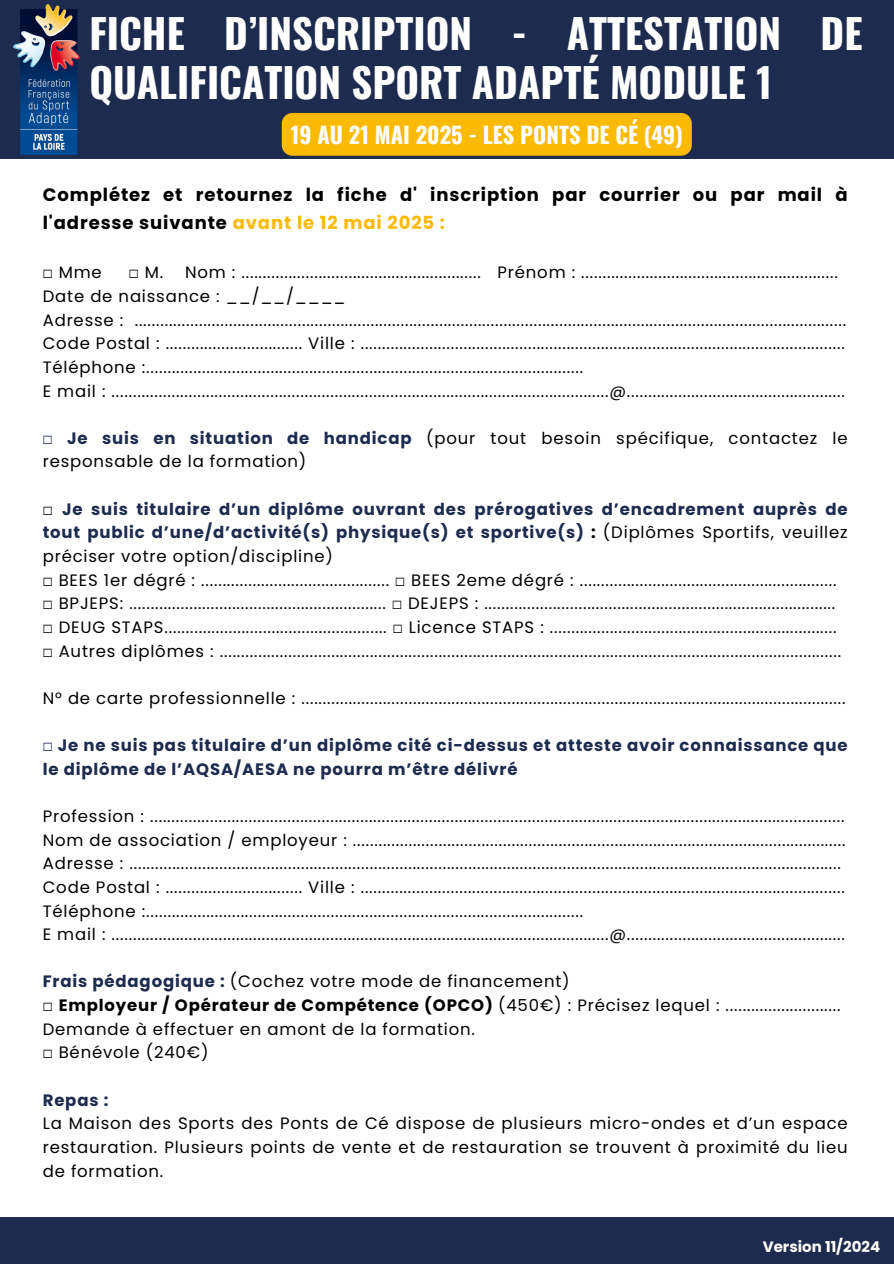
<style>
.page{position:relative;width:894px;height:1264px;background:#fff}
.page>*{position:absolute;margin:0;border:0;box-sizing:border-box;transform-origin:0 0}
.t1{font:700 40.5px/48.3px "Oswald";color:#fff}
.t2{font:700 22.5px "Oswald";color:#fff}
.t3{font:700 18px/28.2px "Poppins";letter-spacing:.05em;color:#000}
.t4{font:16.5px/23.7px "Poppins";letter-spacing:.05em;color:#000}
.t5{font:700 16.5px/23.7px "Poppins";letter-spacing:.05em;color:#1d2b4e}
.t6{font:700 15px "Poppins";color:#fff}
.t7{font:700 12.75px "Raleway";color:#fdfdfd}
.s1{color:#fbba06}
.s2{font-family:"Free Mono";color:#1d2b4e}
.s3{font-weight:700;color:#1d2b4e}
.s4{font-family:"Free Mono"}
.s5{font-weight:700}
.s6{font-family:"Free Mono";font-weight:400}
</style>
<div class="page">
<div style="left:0;top:0;width:893px;height:159px;background:#1d2b4e"></div>
<img style="left:13px;top:4px;width:67px;height:150px">
<div style="left:282px;top:113px;width:409px;height:43px;background:#fbba06;border-radius:11px"></div>
<div style="left:0;top:1217px;width:893px;height:46px;background:#1d2b4e"></div>
<h2 class="t1" style="left:89px;top:8px;width:774px">FICHE D’INSCRIPTION - ATTESTATION DE<br>QUALIFICATION SPORT ADAPTÉ MODULE 1</h2>
<h1 class="t2" style="left:291px;top:118px;width:393px">19 AU 21 MAI 2025 - LES PONTS DE CÉ (49)</h1>
<p class="t3" style="left:43px;top:181px;width:806px">Complétez et retournez la fiche d' inscription par courrier ou par mail à l'adresse suivante <span class="s1">avant le 12 mai 2025 :</span></p>
<h3 class="t4" style="left:43px;top:261px;width:804px;text-indent:142px">Nom : ........................................................ Prénom : ............................................................<br>Date de naissance : __/__/____<br>Adresse : ......................................................................................................................................................................<br>Code Postal : ................................ Ville : .................................................................................................................<br>Téléphone :......................................................................................................<br>E mail : ....................................................................................................................@...................................................</h3>
<h4 class="t4" style="left:43px;top:426px;width:806px"><span class="s2">☐</span> <span class="s3">Je suis en situation de handicap</span> (pour tout besoin spécifique, contactez le responsable de la formation)</h4>
<h4 class="t4" style="left:43px;top:497px;width:806px"><span class="s4">☐</span> <span class="s3">Je suis titulaire d’un diplôme ouvrant des prérogatives d’encadrement auprès de tout public d’une/d’activité(s) physique(s) et sportive(s)</span> <span class="s5">:</span> (Diplômes Sportifs, veuillez préciser votre option/discipline)<br><span class="s4">☐</span> BEES 1er dégré : ............................................ <span class="s4">☐</span> BEES 2eme dégré : ............................................................ <span class="s4">☐</span> BPJEPS: ............................................................ <span class="s4">☐</span> DEJEPS : .................................................................................. <span class="s4">☐</span> DEUG STAPS.................................................... <span class="s4">☐</span> Licence STAPS : ................................................................... <span class="s4">☐</span> Autres diplômes : .................................................................................................................................................</h4>
<h4 class="t4" style="left:43px;top:686px;width:804px">N° de carte professionnelle : ...............................................................................................................................</h4>
<h4 class="t5" style="left:43px;top:733px;width:806px"><span class="s6">☐</span> Je ne suis pas titulaire d’un diplôme cité ci-dessus et atteste avoir connaissance que le diplôme de l’AQSA/AESA ne pourra m’être délivré</h4>
<h3 class="t4" style="left:43px;top:804px;width:804px">Profession : ..................................................................................................................................................................<br>Nom de association / employeur : ...................................................................................................................<br>Adresse : ......................................................................................................................................................................<br>Code Postal : ................................ Ville : .................................................................................................................<br>Téléphone :......................................................................................................<br>E mail : ....................................................................................................................@...................................................</h3>
<h4 class="t4" style="left:43px;top:969px;width:799px"><span class="s3">Frais pédagogique :</span> (Cochez votre mode de financement)<br><span class="s4">☐</span> <span class="s5">Employeur / Opérateur de Compétence (OPCO)</span> (450€) : Précisez lequel : ...........................<br>Demande à effectuer en amont de la formation.<br><span class="s4">☐</span> Bénévole (240€)</h4>
<h4 class="t4" style="left:43px;top:1088px;width:806px"><span class="s3">Repas :<br></span>La Maison des Sports des Ponts de Cé dispose de plusieurs micro-ondes et d’un espace restauration. Plusieurs points de vente et de restauration se trouvent à proximité du lieu de formation.</h4>
<h3 class="t4" style="left:43px;top:261px;width:61px"><span class="s4">☐</span> Mme</h3>
<h3 class="t4" style="left:129px;top:261px;width:36px"><span class="s4">☐</span> M.</h3>
<h4 class="t6" style="left:762px;top:1236px;width:119px">Version 11/2024</h4>
<p class="t7" style="left:770px;top:1237px;width:104px">Version 09/2022</p>
</div>
